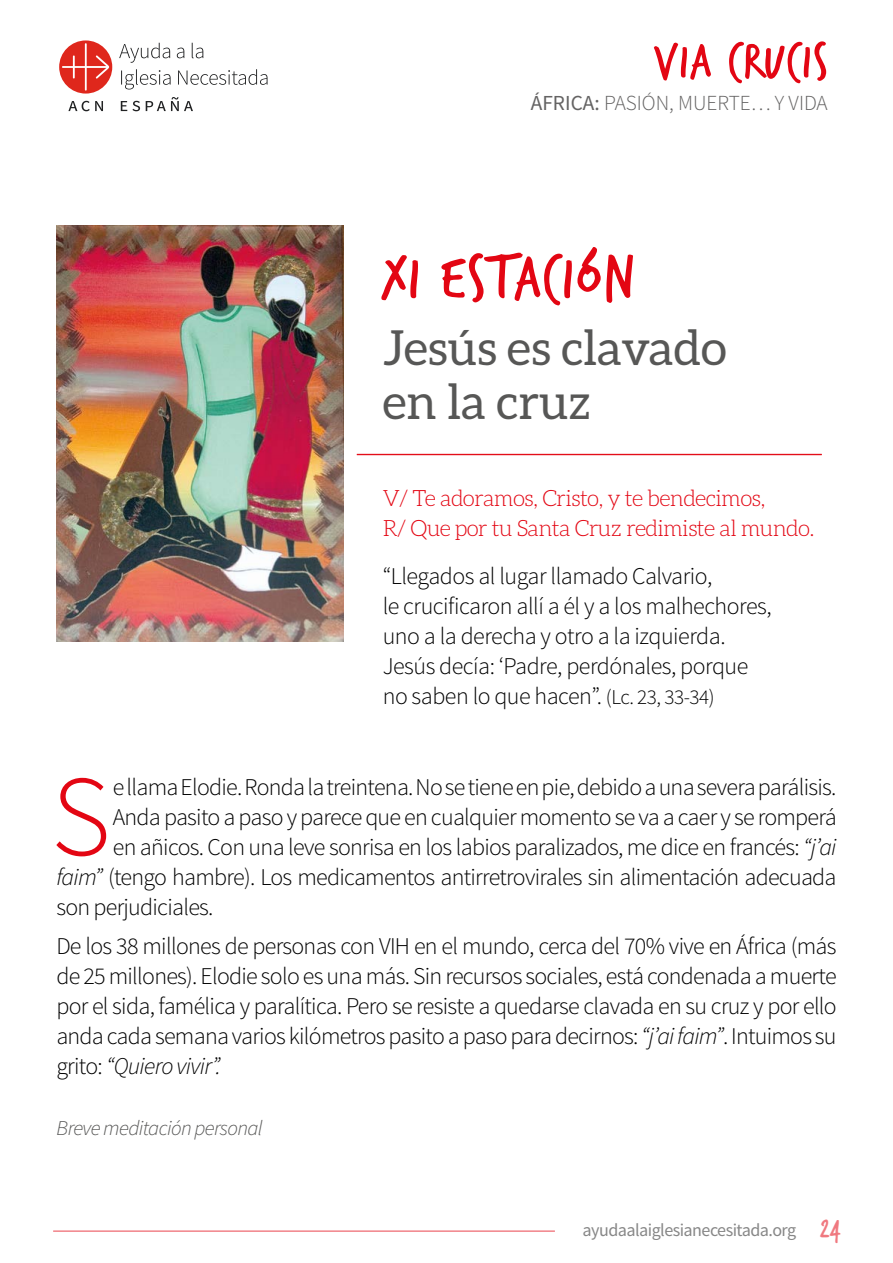
<style>
.page{position:relative;width:893px;height:1263px;background:#fff}
.page>*{position:absolute;margin:0;border:0;box-sizing:border-box;transform-origin:0 0}
.t1{font:300 115.05px "Source Sans Pro";color:#e30613}
.t2{font:64.95px "Trash Hand";letter-spacing:.04em;color:#e30613}
.t3{font:52.05px "Trash Hand";letter-spacing:.04em;color:#e30613}
.t4{font:48.45px/53.4px "Aleo";color:#575756}
.t5{font:300 24px/30px "Source Sans Pro";letter-spacing:-.03em;color:#000}
.t6{font:300 22.5px/30px "Aleo";letter-spacing:-.03em;color:#e30613}
.t7{font:300 21.45px "Source Sans Pro";color:#646363}
.t8{font:italic 300 21px "Source Sans Pro";letter-spacing:-.03em;color:#575756}
.t9{font:18px "Source Sans Pro";letter-spacing:-.03em;color:#878787}
.s1{font-weight:400}
.s2{font-size:21px}
.s3{font-style:italic}
.s4{font-family:"Trash Hand";font-size:28.5px;color:#ea444e}
</style>
<div class="page">
<svg style="left:119px;top:43px;width:149px;height:68px"></svg>
<svg style="left:68px;top:101px;width:35px;height:10px"></svg>
<svg style="left:59px;top:40px;width:53px;height:54px"></svg>
<svg style="left:62px;top:43px;width:47px;height:48px"></svg>
<hr style="left:53px;top:1231px;width:502px;height:1px;background:#ea444e">
<img style="left:57px;top:226px;width:286px;height:415px">
<hr style="left:357px;top:454px;width:465px;height:1px;background:#e30613">
<h3 class="t3" style="left:653px;top:36px;width:176px">VIA CRUCIS</h3>
<p class="t7" style="left:531px;top:90px;width:298px"><span class="s1">ÁFRICA:</span> PASIÓN, MUERTE… Y VIDA</p>
<h2 class="t2" style="left:383px;top:246px;width:253px">XI EstaCIÓN</h2>
<h3 class="t4" style="left:383px;top:321px;width:345px">Jesús es clavado en la cruz</h3>
<p class="t6" style="left:383px;top:483px;width:433px">V/ Te adoramos, Cristo, y te bendecimos,<br>R/ Que por tu Santa Cruz redimiste al mundo.</p>
<p class="t5" style="left:383px;top:561px;width:390px">“Llegados al lugar llamado Calvario,<br>le crucificaron allí a él y a los malhechores, uno a la derecha y otro a la izquierda.<br>Jesús decía: ‘Padre, perdónales, porque no saben lo que hacen”. <span class="s2">(Lc. 23, 33-34)</span></p>
<h1 class="t1" style="left:51px;top:747px;width:61px">S</h1>
<p class="t5" style="left:113px;top:772px;width:725px">e llama Elodie. Ronda la treintena. No se tiene en pie, debido a una severa parálisis.</p>
<p class="t5" style="left:113px;top:802px;width:725px">Anda pasito a paso y parece que en cualquier momento se va a caer y se romperá</p>
<p class="t5" style="left:113px;top:832px;width:725px">en añicos. Con una leve sonrisa en los labios paralizados, me dice en francés: <span class="s3">“j’ai</span></p>
<p class="t5" style="left:56px;top:862px;width:782px"><span class="s3">faim”</span> (tengo hambre). Los medicamentos antirretrovirales sin alimentación adecuada</p>
<p class="t5" style="left:56px;top:892px;width:159px">son perjudiciales.</p>
<p class="t5" style="left:56px;top:931px;width:782px;text-align:justify">De los 38 millones de personas con VIH en el mundo, cerca del 70% vive en África (más de 25 millones). Elodie solo es una más. Sin recursos sociales, está condenada a muerte por el sida, famélica y paralítica. Pero se resiste a quedarse clavada en su cruz y por ello anda cada semana varios kilómetros pasito a paso para decirnos: <span class="s3">“j’ai faim”</span>. Intuimos su grito: <span class="s3">“Quiero vivir”.</span></p>
<p class="t8" style="left:56px;top:1116px;width:208px">Breve meditación personal</p>
<p class="t9" style="left:583px;top:1218px;width:260px">ayudaalaiglesianecesitada.org <span class="s4">24</span></p>
</div>
